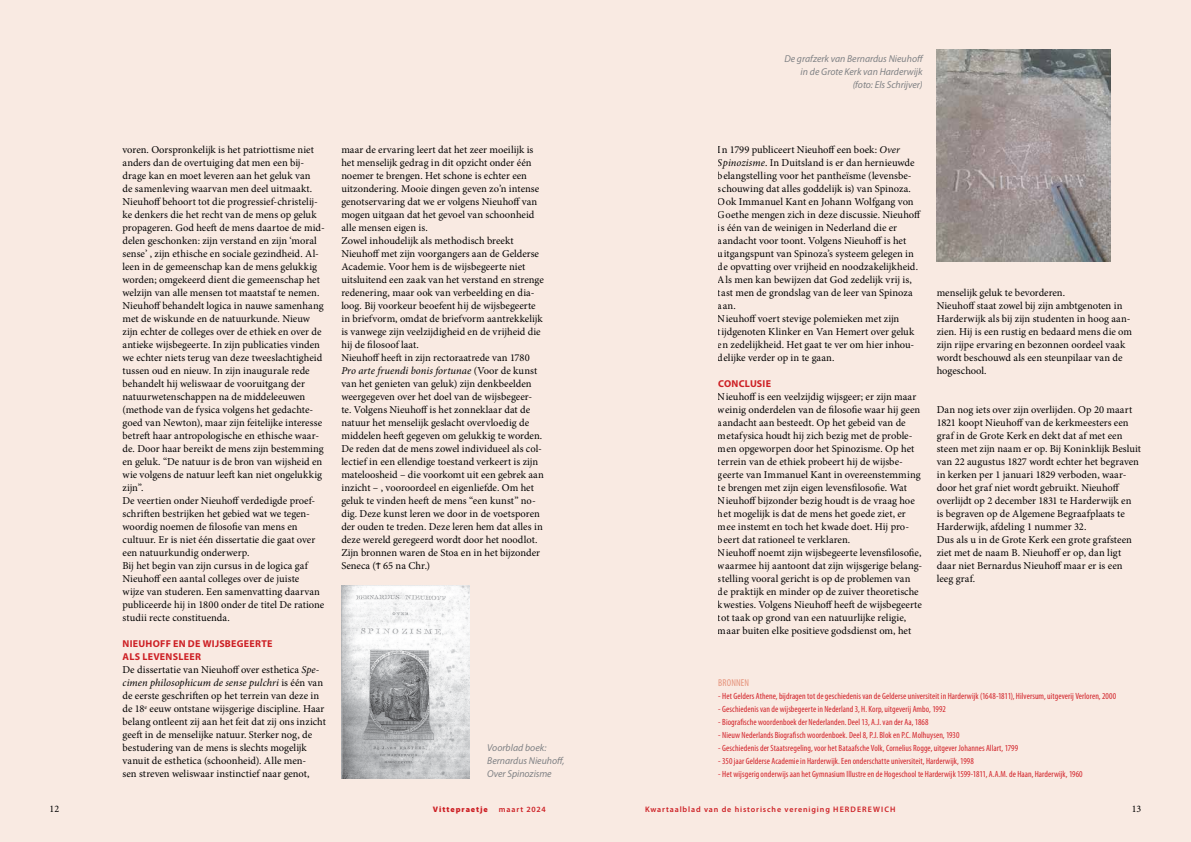
<style>
.page{position:relative;width:1191px;height:842px;background:#f9eae2}
.page>*{position:absolute;margin:0;border:0;box-sizing:border-box;transform-origin:0 0}
.t1{font:10.5px/13px "Minion Pro";color:#000}
.t2{font:italic 10px/13px "Myriad Pro";color:#808285}
.t3{font:700 10px/13px "Myriad Pro";letter-spacing:.025em;color:#d2232a}
.t4{font:condensed 10px "Myriad Pro";color:#e5927a}
.t5{font:10px "Minion Pro";color:#000}
.t6{font:condensed 9px "Myriad Pro";letter-spacing:.005em;color:#d2232a}
.t7{font:600 8px "Myriad Pro";letter-spacing:.11em;color:#d2232a}
.t8{font:900 8px "Myriad Pro";letter-spacing:.115em;color:#d2232a}
.s1{font-style:italic}
.s2{font-family:"Calibri"}
</style>
<div class="page">
<img style="left:341px;top:585px;width:129px;height:194px">
<img style="left:936px;top:50px;width:174px;height:211px">
<p class="t2" style="left:784px;top:52px;width:141px;text-align:right">De grafzerk van Bernardus Nieuhoff in de Grote Kerk van Harderwijk (foto: Els Schrijver)</p>
<p class="t1" style="left:122px;top:143px;width:204px">voren. Oorspronkelijk is het patriottisme niet anders dan de overtuiging dat men een bij&shy;drage kan en moet leveren aan het geluk van<br>de samenleving waarvan men deel uitmaakt.<br>Nieuhoff behoort tot die progressief-christelij&shy;ke denkers die het recht van de mens op geluk propageren. God heeft de mens daartoe de mid&shy;delen geschonken: zijn verstand en zijn ‘moral sense’ , zijn ethische en sociale gezindheid. Al&shy;leen in de gemeenschap kan de mens gelukkig worden; omgekeerd dient die gemeenschap het welzijn van alle mensen tot maatstaf te nemen.<br>Nieuhoff behandelt logica in nauwe samenhang met de wiskunde en de natuurkunde. Nieuw zijn echter de colleges over de ethiek en over de antieke wijsbegeerte. In zijn publicaties vinden we echter niets terug van deze tweeslachtigheid tussen oud en nieuw. In zijn inaugurale rede behandelt hij weliswaar de vooruitgang der natuurwetenschappen na de middeleeuwen (methode van de fysica volgens het gedachte&shy;goed van Newton), maar zijn feitelijke interesse betreft haar antropologische en ethische waar&shy;de. Door haar bereikt de mens zijn bestemming en geluk. “De natuur is de bron van wijsheid en wie volgens de natuur leeft kan niet ongelukkig zijn”.<br>De veertien onder Nieuhoff verdedigde proef&shy;schriften bestrijken het gebied wat we tegen&shy;woordig noemen de filosofie van mens en cultuur. Er is niet één dissertatie die gaat over een natuurkundig onderwerp.<br>Bij het begin van zijn cursus in de logica gaf Nieuhoff een aantal colleges over de juiste<br>wijze van studeren. Een samenvatting daarvan publiceerde hij in 1800 onder de titel De ratione studii recte constituenda.</p>
<p class="t3" style="left:123px;top:637px;width:151px">NIEUHOFF EN DE WIJSBEGEERTE<br>ALS LEVENSLEER</p>
<p class="t1" style="left:122px;top:663px;width:205px">De dissertatie van Nieuhoff over esthetica <span class="s1">Spe&shy;cimen philosophicum de sense pulchri</span> is één van de eerste geschriften op het terrein van deze in de 18<sup>e</sup> eeuw ontstane wijsgerige discipline. Haar belang ontleent zij aan het feit dat zij ons inzicht geeft in de menselijke natuur. Sterker nog, de bestudering van de mens is slechts mogelijk vanuit de esthetica (schoonheid). Alle men-<br>sen streven weliswaar instinctief naar genot,</p>
<p class="t1" style="left:341px;top:143px;width:204px">maar de ervaring leert dat het zeer moeilijk is het menselijk gedrag in dit opzicht onder één noemer te brengen. Het schone is echter een uitzondering. Mooie dingen geven zo’n intense genotservaring dat we er volgens Nieuhoff van mogen uitgaan dat het gevoel van schoonheid alle mensen eigen is.<br>Zowel inhoudelijk als methodisch breekt Nieuhoff met zijn voorgangers aan de Gelderse Academie. Voor hem is de wijsbegeerte niet uitsluitend een zaak van het verstand en strenge redenering, maar ook van verbeelding en dia&shy;loog. Bij voorkeur beoefent hij de wijsbegeerte in briefvorm, omdat de briefvorm aantrekkelijk is vanwege zijn veelzijdigheid en de vrijheid die hij de filosoof laat.<br>Nieuhoff heeft in zijn rectoraatrede van 1780<br><span class="s1">Pro arte fruendi bonis fortunae</span> (Voor de kunst van het genieten van geluk) zijn denkbeelden weergegeven over het doel van de wijsbegeer&shy;te. Volgens Nieuhoff is het zonneklaar dat de natuur het menselijk geslacht overvloedig de middelen heeft gegeven om gelukkig te worden.<br>De reden dat de mens zowel individueel als col&shy;lectief in een ellendige toestand verkeert is zijn mateloosheid – die voorkomt uit een gebrek aan inzicht – , vooroordeel en eigenliefde. Om het geluk te vinden heeft de mens “een kunst” no&shy;dig. Deze kunst leren we door in de voetsporen der ouden te treden. Deze leren hem dat alles in deze wereld geregeerd wordt door het noodlot.<br>Zijn bronnen waren de Stoa en in het bijzonder Seneca (<span class="s2">Ϯ</span> 65 na Chr.)</p>
<p class="t1" style="left:718px;top:143px;width:205px">In 1799 publiceert Nieuhoff een boek: <span class="s1">Over Spinozisme</span>. In Duitsland is er dan hernieuwde belangstelling voor het pantheïsme (levensbe&shy;schouwing dat alles goddelijk is) van Spinoza.<br>Ook Immanuel Kant en Johann Wolfgang von Goethe mengen zich in deze discussie. Nieuhoff is één van de weinigen in Nederland die er aandacht voor toont. Volgens Nieuhoff is het uitgangspunt van Spinoza’s systeem gelegen in de opvatting over vrijheid en noodzakelijkheid.<br>Als men kan bewijzen dat God zedelijk vrij is, tast men de grondslag van de leer van Spinoza aan.<br>Nieuhoff voert stevige polemieken met zijn tijdgenoten Klinker en Van Hemert over geluk en zedelijkheid. Het gaat te ver om hier inhou&shy;delijke verder op in te gaan.</p>
<p class="t3" style="left:718px;top:377px;width:55px">CONCLUSIE</p>
<p class="t1" style="left:718px;top:390px;width:206px">Nieuhoff is een veelzijdig wijsgeer; er zijn maar weinig onderdelen van de filosofie waar hij geen aandacht aan besteedt. Op het gebeid van de metafysica houdt hij zich bezig met de proble&shy;men opgeworpen door het Spinozisme. Op het terrein van de ethiek probeert hij de wijsbe&shy;geerte van Immanuel Kant in overeenstemming te brengen met zijn eigen levensfilosofie. Wat Nieuhoff bijzonder bezig houdt is de vraag hoe het mogelijk is dat de mens het goede ziet, er mee instemt en toch het kwade doet. Hij pro&shy;beert dat rationeel te verklaren.<br>Nieuhoff noemt zijn wijsbegeerte levensfilosofie, waarmee hij aantoont dat zijn wijsgerige belang&shy;stelling vooral gericht is op de problemen van de praktijk en minder op de zuiver theoretische kwesties. Volgens Nieuhoff heeft de wijsbegeerte tot taak op grond van een natuurlijke religie, maar buiten elke positieve godsdienst om, het</p>
<p class="t1" style="left:936px;top:286px;width:197px">menselijk geluk te bevorderen.<br>Nieuhoff staat zowel bij zijn ambtgenoten in Harderwijk als bij zijn studenten in hoog aan&shy;zien. Hij is een rustig en bedaard mens die om zijn rijpe ervaring en bezonnen oordeel vaak wordt beschouwd als een steunpilaar van de hogeschool.</p>
<p class="t1" style="left:936px;top:403px;width:206px">Dan nog iets over zijn overlijden. Op 20 maart 1821 koopt Nieuhoff van de kerkmeesters een graf in de Grote Kerk en dekt dat af met een steen met zijn naam er op. Bij Koninklijk Besluit van 22 augustus 1827 wordt echter het begraven in kerken per 1 januari 1829 verboden, waar&shy;door het graf niet wordt gebruikt. Nieuhoff overlijdt op 2 december 1831 te Harderwijk en<br>is begraven op de Algemene Begraafplaats te Harderwijk, afdeling 1 nummer 32.<br>Dus als u in de Grote Kerk een grote grafsteen ziet met de naam B. Nieuhoff er op, dan ligt daar niet Bernardus Nieuhoff maar er is een leeg graf.</p>
<p class="t2" style="left:487px;top:741px;width:79px">Voorblad boek:<br>Bernardus Nieuhoff,<br>Over Spinozisme</p>
<p class="t4" style="left:718px;top:677px;width:10px">BRONNEN</p>
<p class="t6" style="left:718px;top:691px;width:399px">- Het Gelders Athene, bijdragen tot de geschiedenis van de Gelderse universiteit in Harderwijk (1648-1811), Hilversum, uitgeverij Verloren, 2000</p>
<p class="t6" style="left:718px;top:704px;width:229px">- Geschiedenis van de wijsbegeerte in Nederland 3, H. Korp, uitgeverij Ambo, 1992</p>
<p class="t6" style="left:718px;top:717px;width:212px">- Biografische woordenboek der Nederlanden. Deel 13, A.J. van der Aa, 1868</p>
<p class="t6" style="left:718px;top:730px;width:243px">- Nieuw Nederlands Biografisch woordenboek. Deel 8, P.J. Blok en P.C. Molhuysen, 1930</p>
<p class="t6" style="left:718px;top:743px;width:302px">- Geschiedenis der Staatsregeling, voor het Bataafsche Volk, Cornelius Rogge, uitgever Johannes Allart, 1799</p>
<p class="t6" style="left:718px;top:756px;width:257px">- 350 jaar Gelderse Academie in Harderwijk. Een onderschatte universiteit, Harderwijk, 1998</p>
<p class="t6" style="left:718px;top:769px;width:366px">- Het wijsgerig onderwijs aan het Gymnasium Illustre en de Hogeschool te Harderwijk 1599-1811, A.A.M. de Haan, Harderwijk, 1960</p>
<p class="t5" style="left:50px;top:802px;width:11px">12</p>
<p class="t8" style="left:433px;top:804px;width:56px">Vittepraetje</p>
<p class="t7" style="left:499px;top:804px;width:48px">maart 2024</p>
<p class="t7" style="left:645px;top:804px;width:251px">Kwartaalblad van de historische vereniging Herderewich</p>
<p class="t5" style="left:1131px;top:802px;width:11px">13</p>
</div>
